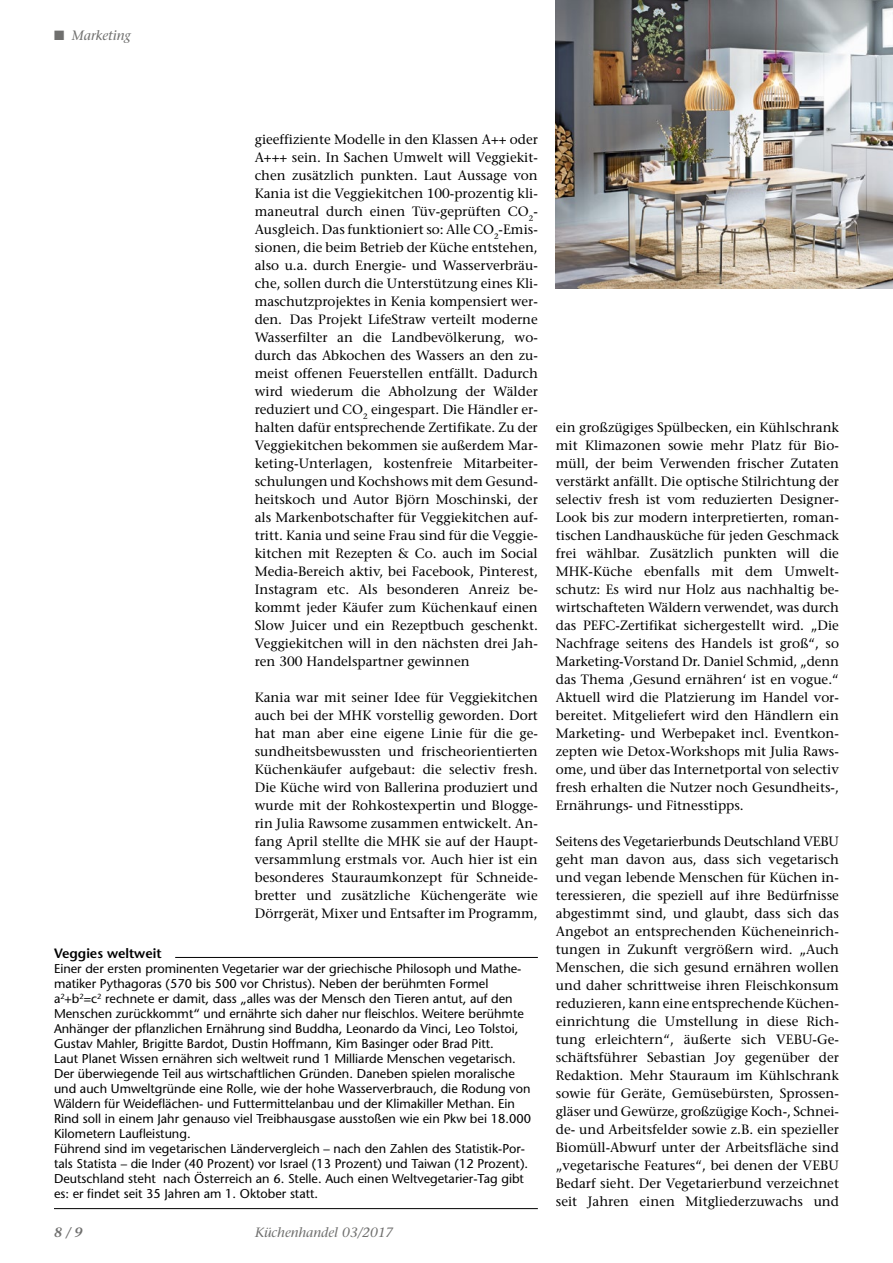
<style>
.page{position:relative;width:893px;height:1263px;background:#fff}
.page>*{position:absolute;margin:0;border:0;box-sizing:border-box;transform-origin:0 0}
.t1{font:500 13.5px/18px "Stone Serif Std";color:#000;text-align:justify}
.t2{font:italic 500 13.5px "Stone Serif Std";color:#6f6f6e}
.t3{font:600 13.5px "Stone Sans Std";color:#000}
.t4{font:italic 600 13.5px "Stone Serif Std";color:#6f6f6e}
.t5{font:500 12.75px/15px "Stone Sans Std";color:#000}
</style>
<div class="page">
<img style="left:556px;top:0;width:337px;height:288px">
<hr style="left:175px;top:957px;width:363px;height:1px;background:#000">
<hr style="left:54px;top:1208px;width:484px;height:1px;background:#000">
<p class="t2" style="left:54px;top:27px;width:78px">■ Marketing</p>
<p class="t1" style="left:255px;top:130px;width:285px">gieeffiziente Modelle in den Klassen A++ oder A+++ sein. In Sachen Umwelt will Veggiekit&shy;chen zusätzlich punkten. Laut Aussage von Kania ist die Veggiekitchen 100-prozentig kli&shy;maneutral durch einen Tüv-geprüften CO<sub>2</sub>- Ausgleich. Das funktioniert so: Alle CO<sub>2</sub>-Emis&shy;sionen, die beim Betrieb der Küche entstehen, also u.a. durch Energie- und Wasserverbräu&shy;che, sollen durch die Unterstützung eines Kli&shy;maschutzprojektes in Kenia kompensiert wer&shy;den. Das Projekt LifeStraw verteilt moderne Wasserfilter an die Landbevölkerung, wo&shy;durch das Abkochen des Wassers an den zu&shy;meist offenen Feuerstellen entfällt. Dadurch wird wiederum die Abholzung der Wälder reduziert und CO<sub>2</sub> eingespart. Die Händler er&shy;halten dafür entsprechende Zertifikate. Zu der Veggiekitchen bekommen sie außerdem Mar&shy;keting-Unterlagen, kostenfreie Mitarbeiter&shy;schulungen und Kochshows mit dem Gesund&shy;heitskoch und Autor Björn Moschinski, der als Markenbotschafter für Veggiekitchen auf&shy;tritt. Kania und seine Frau sind für die Veggie&shy;kitchen mit Rezepten &amp; Co. auch im Social Media-Bereich aktiv, bei Facebook, Pinterest, Instagram etc. Als besonderen Anreiz be&shy;kommt jeder Käufer zum Küchenkauf einen Slow Juicer und ein Rezeptbuch geschenkt.<br>Veggiekitchen will in den nächsten drei Jah&shy;ren 300 Handelspartner gewinnen</p>
<p class="t1" style="left:255px;top:688px;width:285px">Kania war mit seiner Idee für Veggiekitchen auch bei der MHK vorstellig geworden. Dort hat man aber eine eigene Linie für die ge&shy;sundheitsbewussten und frischeorientierten Küchenkäufer aufgebaut: die selectiv fresh.<br>Die Küche wird von Ballerina produziert und wurde mit der Rohkostexpertin und Blogge&shy;rin Julia Rawsome zusammen entwickelt. An&shy;fang April stellte die MHK sie auf der Haupt&shy;versammlung erstmals vor. Auch hier ist ein besonderes Stauraumkonzept für Schneide&shy;bretter und zusätzliche Küchengeräte wie Dörrgerät, Mixer und Entsafter im Programm,</p>
<p class="t3" style="left:54px;top:945px;width:109px">Veggies weltweit</p>
<p class="t5" style="left:54px;top:961px;width:478px">Einer der ersten prominenten Vegetarier war der griechische Philosoph und Mathe&shy;matiker Pythagoras (570 bis 500 vor Christus). Neben der berühmten Formel a<sup>2</sup>+b<sup>2</sup>=c<sup>2</sup> rechnete er damit, dass „alles was der Mensch den Tieren antut, auf den Menschen zurückkommt“ und ernährte sich daher nur fleischlos. Weitere berühmte Anhänger der pflanzlichen Ernährung sind Buddha, Leonardo da Vinci, Leo Tolstoi, Gustav Mahler, Brigitte Bardot, Dustin Hoffmann, Kim Basinger oder Brad Pitt.<br>Laut Planet Wissen ernähren sich weltweit rund 1 Milliarde Menschen vegetarisch.<br>Der überwiegende Teil aus wirtschaftlichen Gründen. Daneben spielen moralische und auch Umweltgründe eine Rolle, wie der hohe Wasserverbrauch, die Rodung von Wäldern für Weideflächen- und Futtermittelanbau und der Klimakiller Methan. Ein Rind soll in einem Jahr genauso viel Treibhausgase ausstoßen wie ein Pkw bei 18.000<br>Kilometern Laufleistung.<br>Führend sind im vegetarischen Ländervergleich – nach den Zahlen des Statistik-Por&shy;tals Statista – die Inder (40 Prozent) vor Israel (13 Prozent) und Taiwan (12 Prozent).<br>Deutschland steht nach Österreich an 6. Stelle. Auch einen Weltvegetarier-Tag gibt es: er findet seit 35 Jahren am 1. Oktober statt.</p>
<p class="t4" style="left:54px;top:1224px;width:30px">8 / 9</p>
<p class="t2" style="left:255px;top:1224px;width:140px">Küchenhandel 03/2017</p>
<p class="t1" style="left:556px;top:418px;width:285px">ein großzügiges Spülbecken, ein Kühlschrank mit Klimazonen sowie mehr Platz für Bio&shy;müll, der beim Verwenden frischer Zutaten verstärkt anfällt. Die optische Stilrichtung der selectiv fresh ist vom reduzierten Designer-Look bis zur modern interpretierten, roman&shy;tischen Landhausküche für jeden Geschmack frei wählbar. Zusätzlich punkten will die MHK-Küche ebenfalls mit dem Umwelt&shy;schutz: Es wird nur Holz aus nachhaltig be&shy;wirtschafteten Wäldern verwendet, was durch das PEFC-Zertifikat sichergestellt wird. „Die Nachfrage seitens des Handels ist groß“, so Marketing-Vorstand Dr. Daniel Schmid, „denn das Thema ‚Gesund ernähren‘ ist en vogue.“ Aktuell wird die Platzierung im Handel vor&shy;bereitet. Mitgeliefert wird den Händlern ein Marketing- und Werbepaket incl. Eventkon&shy;zepten wie Detox-Workshops mit Julia Raws&shy;ome, und über das Internetportal von selectiv fresh erhalten die Nutzer noch Gesundheits-, Ernährungs- und Fitnesstipps.</p>
<p class="t1" style="left:556px;top:832px;width:285px">Seitens des Vegetarierbunds Deutschland VEBU geht man davon aus, dass sich vegetarisch und vegan lebende Menschen für Küchen in&shy;teressieren, die speziell auf ihre Bedürfnisse abgestimmt sind, und glaubt, dass sich das Angebot an entsprechenden Kücheneinrich&shy;tungen in Zukunft vergrößern wird. „Auch Menschen, die sich gesund ernähren wollen und daher schrittweise ihren Fleischkonsum reduzieren, kann eine entsprechende Küchen&shy;einrichtung die Umstellung in diese Rich&shy;tung erleichtern“, äußerte sich VEBU-Ge&shy;schäftsführer Sebastian Joy gegenüber der Redaktion. Mehr Stauraum im Kühlschrank sowie für Geräte, Gemüsebürsten, Sprossen&shy;gläser und Gewürze, großzügige Koch-, Schnei&shy;de- und Arbeitsfelder sowie z.B. ein spezieller Biomüll-Abwurf unter der Arbeitsfläche sind „vegetarische Features“, bei denen der VEBU Bedarf sieht. Der Vegetarierbund verzeichnet seit Jahren einen Mitgliederzuwachs und</p>
</div>
